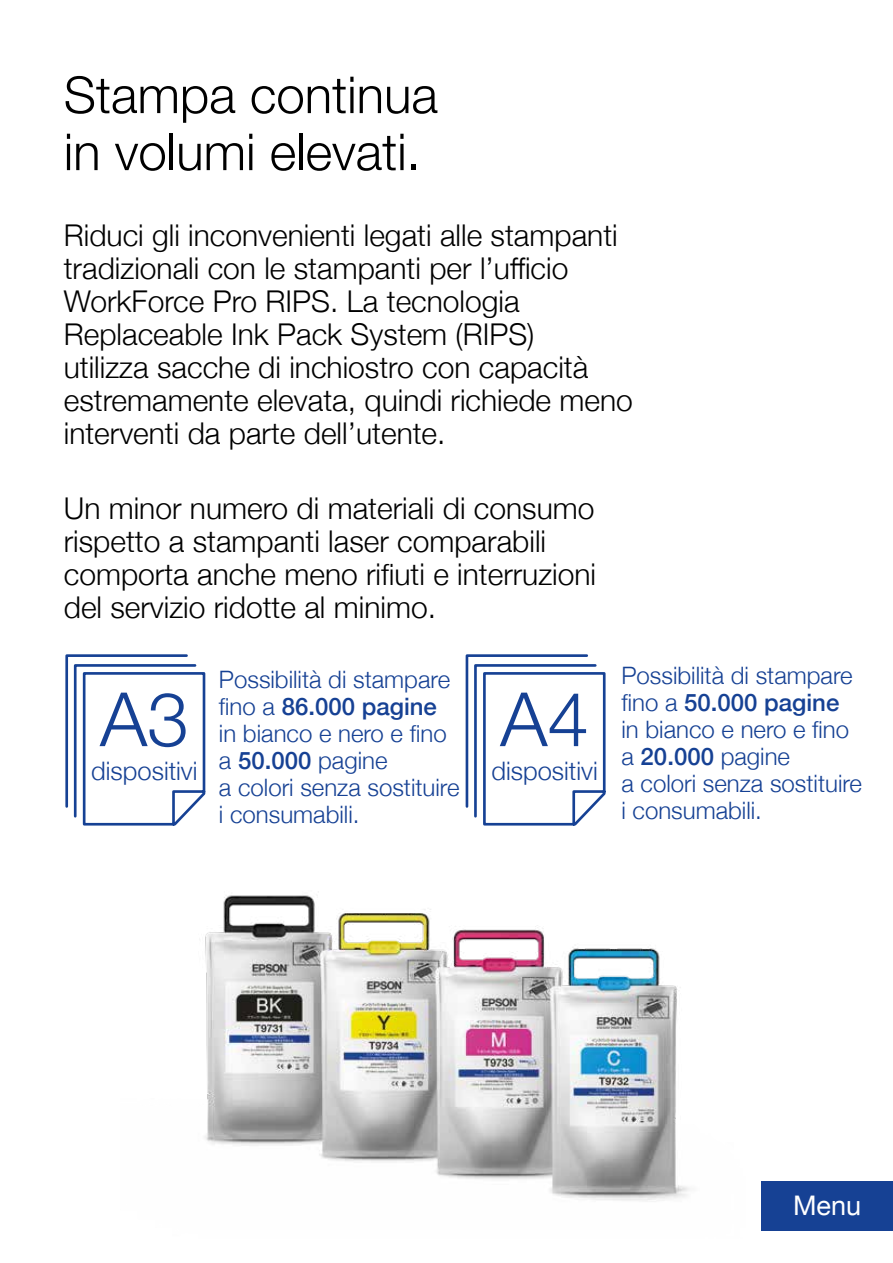
<style>
.page{position:relative;width:893px;height:1263px;background:#fff}
.page>*{position:absolute;margin:0;border:0;box-sizing:border-box;transform-origin:0 0}
.t1{font:300 74.85px "Helvetica Neue";color:#164194}
.t2{font:300 51px/57px "Helvetica Neue";color:#000}
.t3{font:300 30px/33px "Helvetica Neue";color:#000}
.t4{font:27px "Helvetica Neue";color:#fff}
.t5{font:300 25.5px "Helvetica Neue";color:#164194}
.t6{font:300 24px/27px "Helvetica Neue";color:#164194}
.s1{font-weight:500}
</style>
<div class="page">
<img style="left:205px;top:891px;width:484px;height:310px">
<svg style="left:65px;top:654px;width:141px;height:172px"></svg>
<svg style="left:465px;top:654px;width:141px;height:172px"></svg>
<div style="left:761px;top:1181px;width:132px;height:50px;background:#164194"></div>
<h2 class="t2" style="left:64px;top:63px;width:376px">Stampa continua in volumi elevati.</h2>
<p class="t3" style="left:64px;top:216px;width:571px">Riduci gli inconvenienti legati alle stampanti tradizionali con le stampanti per l’ufficio WorkForce Pro RIPS. La tecnologia Replaceable Ink Pack System (RIPS)<br>utilizza sacche di inchiostro con capacità estremamente elevata, quindi richiede meno interventi da parte dell’utente.</p>
<p class="t3" style="left:64px;top:490px;width:534px">Un minor numero di materiali di consumo rispetto a stampanti laser comparabili comporta anche meno rifiuti e interruzioni del servizio ridotte al minimo.</p>
<h1 class="t1" style="left:100px;top:659px;width:90px">A3</h1>
<p class="t5" style="left:91px;top:750px;width:108px">dispositivi</p>
<p class="t6" style="left:219px;top:664px;width:242px">Possibilità di stampare fino a <span class="s1">86.000 pagine </span>in bianco e nero e fino a <span class="s1">50.000</span> pagine<br>a colori senza sostituire i consumabili.</p>
<p class="t6" style="left:621px;top:661px;width:242px">Possibilità di stampare fino a <span class="s1">50.000 pagine </span>in bianco e nero e fino a <span class="s1">20.000</span> pagine<br>a colori senza sostituire i consumabili.</p>
<h1 class="t1" style="left:500px;top:659px;width:90px">A4</h1>
<p class="t5" style="left:491px;top:750px;width:108px">dispositivi</p>
<p class="t4" style="left:793px;top:1186px;width:70px">Menu</p>
</div>
